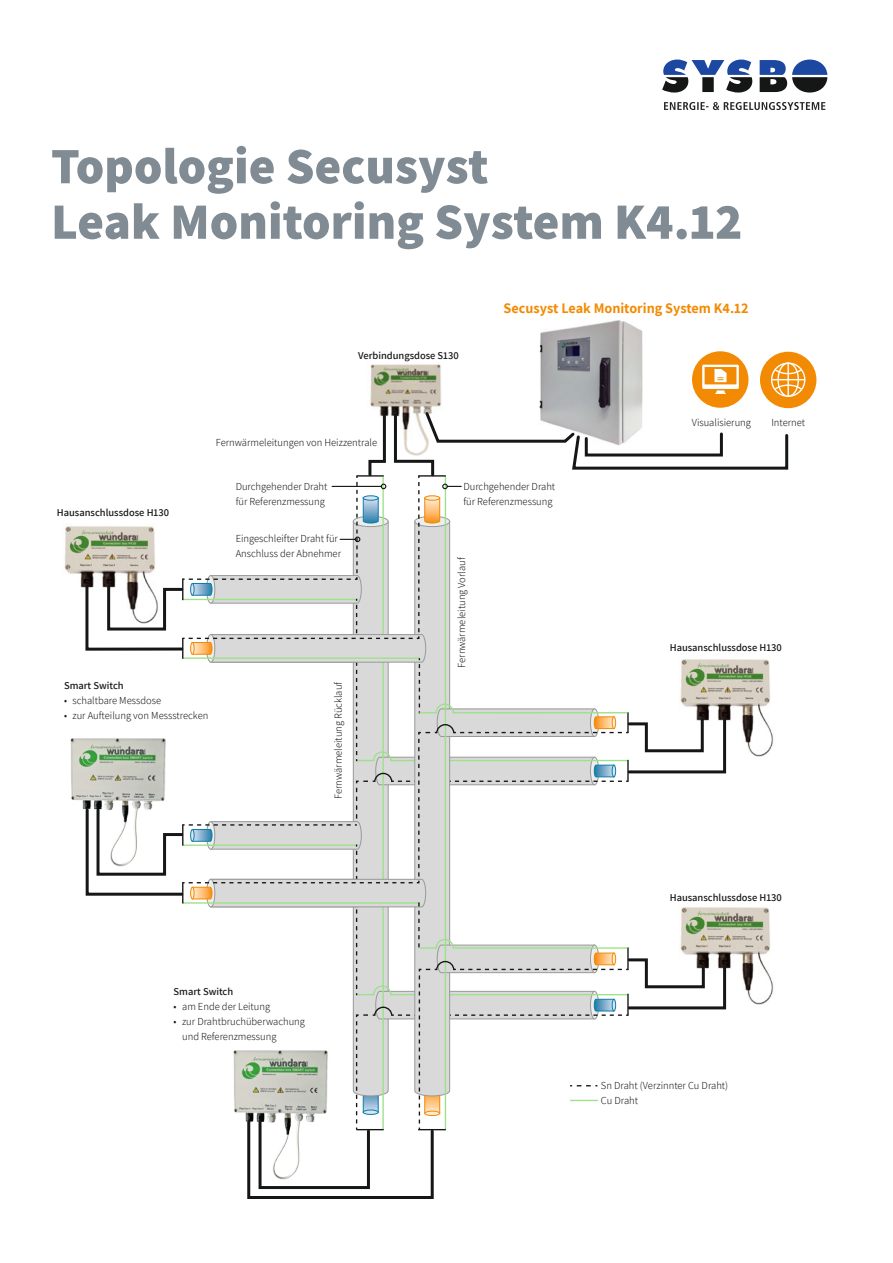
<style>
.page{position:relative;width:893px;height:1263px;background:#fff}
.page>*{position:absolute;margin:0;border:0;box-sizing:border-box;transform-origin:0 0}
.t1{font:800 51px/55.5px "Assistant";color:#808b94}
.t2{font:700 14.25px "Assistant";color:#f38a03}
.t3{font:300 10.5px/15px "Assistant";color:#151616}
.t4{font:600 10.5px "Assistant";color:#151616}
</style>
<div class="page">
<svg style="left:760px;top:60px;width:67px;height:33px"></svg>
<svg style="left:662px;top:60px;width:90px;height:33px"></svg>
<svg style="left:664px;top:102px;width:161px;height:8px"></svg>
<img style="left:539px;top:320px;width:104px;height:90px">
<img style="left:370px;top:364px;width:72px;height:46px">
<img style="left:64px;top:526px;width:20px;height:62px">
<div style="left:692px;top:351px;width:56px;height:57px;background:#f38a03;border-radius:50%"></div>
<svg style="left:702px;top:365px;width:37px;height:29px"></svg>
<div style="left:760px;top:352px;width:56px;height:56px;background:#f38a03;border-radius:50%"></div>
<div style="left:771px;top:362px;width:34px;height:35px;border:1px solid #fff;border-radius:50%"></div>
<div style="left:777px;top:362px;width:22px;height:35px;border:1px solid #fff;border-radius:50%"></div>
<svg style="left:773px;top:368px;width:30px;height:7px"></svg>
<svg style="left:773px;top:384px;width:30px;height:7px"></svg>
<hr style="left:772px;top:379px;width:33px;height:1px;background:#fff">
<hr style="left:787px;top:363px;width:2px;height:33px;background:#fff">
<img style="left:70px;top:738px;width:14px;height:71px">
<svg style="left:84px;top:410px;width:705px;height:789px"></svg>
<h1 class="t1" style="left:51px;top:137px;width:693px">Topologie Secusyst<br>Leak Monitoring System K4.12</h1>
<p class="t4" style="left:358px;top:349px;width:102px">Verbindungsdose S130</p>
<h2 class="t2" style="left:504px;top:299px;width:246px">Secusyst Leak Monitoring System K4.12</h2>
<p class="t3" style="left:216px;top:435px;width:163px">Fernwärmeleitungen von Heizzentrale</p>
<p class="t4" style="left:57px;top:506px;width:114px">Hausanschlussdose H130</p>
<p class="t4" style="left:64px;top:678px;width:61px">Smart Switch</p>
<p class="t3" style="left:64px;top:692px;width:99px">• schaltbare Messdose</p>
<p class="t3" style="left:64px;top:707px;width:146px">• zur Aufteilung von Messstrecken</p>
<p class="t3" style="left:236px;top:478px;width:93px">Durchgehender Draht für Referenzmessung</p>
<p class="t3" style="left:463px;top:478px;width:93px">Durchgehender Draht für Referenzmessung</p>
<p class="t3" style="left:236px;top:531px;width:107px">Eingeschleifter Draht für<br>Anschluss der Abnehmer</p>
<p class="t3" style="left:330px;top:799px;width:119px;rotate:-90deg">Fernwärmeleitung Rücklauf</p>
<p class="t3" style="left:454px;top:668px;width:112px;rotate:-90deg">Fernwärmeleitung Vorlauf</p>
<p class="t3" style="left:692px;top:414px;width:61px">Visualisierung</p>
<p class="t3" style="left:771px;top:414px;width:35px">Internet</p>
<p class="t4" style="left:670px;top:640px;width:114px">Hausanschlussdose H130</p>
<p class="t4" style="left:670px;top:890px;width:114px">Hausanschlussdose H130</p>
<p class="t4" style="left:174px;top:984px;width:61px">Smart Switch</p>
<p class="t3" style="left:174px;top:999px;width:98px">• am Ende der Leitung</p>
<p class="t3" style="left:182px;top:1014px;width:124px;text-indent:-9px">• zur Drahtbruchüberwachung und Referenzmessung</p>
<p class="t3" style="left:601px;top:1078px;width:129px">Sn Draht (Verzinnter Cu Draht)<br>Cu Draht</p>
</div>
